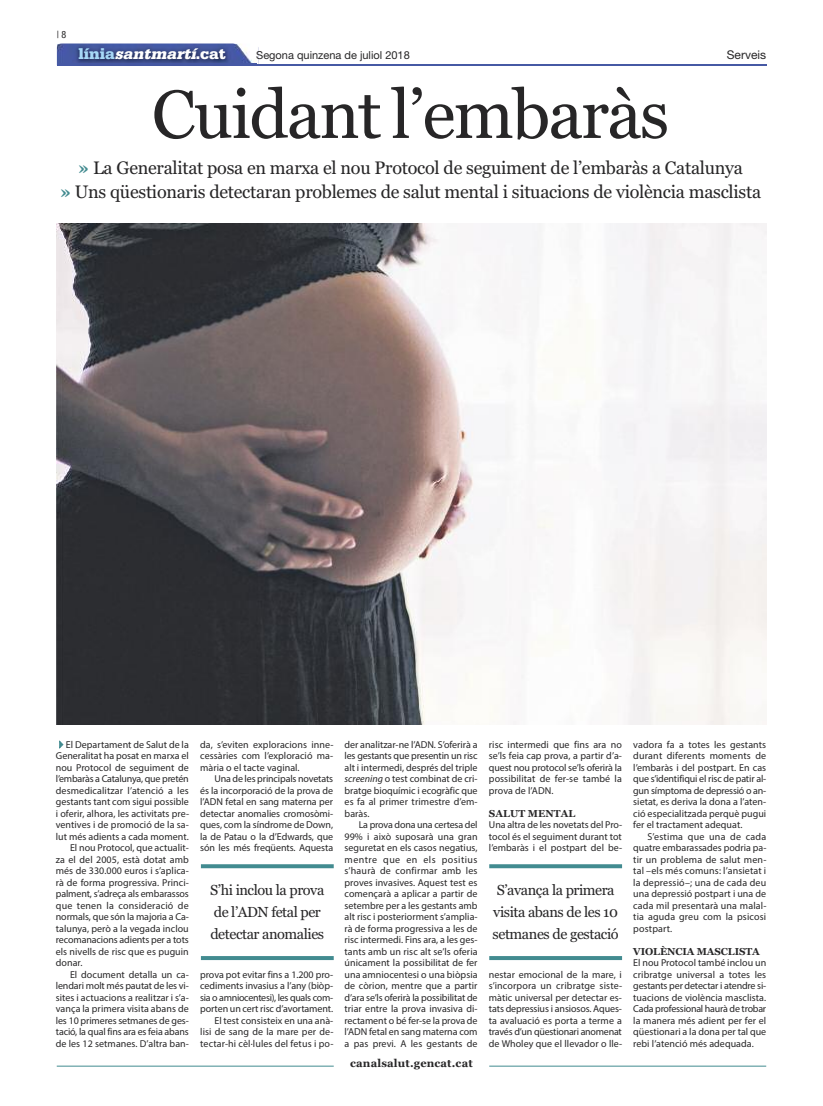
<style>
.page{position:relative;width:823px;height:1106px;background:#fff}
.page>*{position:absolute;margin:0;border:0;box-sizing:border-box;transform-origin:0 0}
.t1{font:68px "Georgia";letter-spacing:-.025em;color:#272627}
.t2{font:18px/24px "Georgia";letter-spacing:-.015em;color:#272627;text-align:center}
.t3{font:italic 900 16px "Serifa";color:#fff}
.t4{font:14.5px/22px "Georgia";letter-spacing:-.03em;color:#272627}
.t5{font:12px "Helvetica Neue";color:#272627}
.t6{font:11px "Helvetica Neue";color:#272627}
.t7{font:700 11px "Georgia";letter-spacing:.015em;color:#272627}
.t8{font:10px/11.5px "Myriad Pro";letter-spacing:.005em;color:#272627;text-align:justify}
.t9{font:10px "Myriad Pro";letter-spacing:-.015em;color:#272627}
.t10{font:10px "Myriad Pro";letter-spacing:-.02em;color:#272627}
.t11{font:700 10px "Georgia";letter-spacing:-.01em;color:#272627}
.t12{font:condensed 10px "Helvetica Neue";color:#272627}
.s1{font-style:normal;color:#a7d8f7}
.s2{font-style:normal}
.s3{font-weight:700;color:#428b90}
.s4{color:#428b90}
.s5{font-style:italic}
</style>
<div class="page">
<hr style="left:57px;top:64px;width:708px;height:1px;background:#4659a4">
<img style="left:56px;top:43px;width:200px;height:23px">
<img style="left:57px;top:44px;width:199px;height:21px">
<hr style="left:489px;top:956px;width:132px;height:4px;background:#428b90">
<svg style="left:489px;top:864px;width:132px;height:4px"></svg>
<img style="left:57px;top:224px;width:708px;height:501px">
<hr style="left:489px;top:1065px;width:276px;height:1px;background:#428b90">
<hr style="left:57px;top:1065px;width:276px;height:1px;background:#428b90">
<hr style="left:201px;top:956px;width:132px;height:4px;background:#428b90">
<svg style="left:201px;top:864px;width:132px;height:4px"></svg>
<p class="t12" style="left:57px;top:31px;width:11px">|8</p>
<h3 class="t3" style="left:78px;top:48px;width:149px"><span class="s1">línia</span>santmartí<span class="s2">.cat</span></h3>
<p class="t6" style="left:256px;top:48px;width:155px">Segona quinzena de juliol 2018</p>
<p class="t5" style="left:726px;top:48px;width:41px">Serveis</p>
<h1 class="t1" style="left:152px;top:75px;width:518px">Cuidant l’embaràs</h1>
<h2 class="t2" style="left:60px;top:156px;width:702px"><span class="s3">»</span> La Generalitat posa en marxa el nou Protocol de seguiment de l’embaràs a Catalunya<br><span class="s3">»</span> Uns qüestionaris detectaran problemes de salut mental i situacions de violència masclista</h2>
<p class="t8" style="left:56px;top:739px;width:134px"><span class="s4">✔</span>El Departament de Salut de la</p>
<p class="t8" style="left:56px;top:751px;width:134px">Generalitat ha posat en marxa el</p>
<p class="t8" style="left:56px;top:762px;width:134px">nou Protocol de seguiment de</p>
<p class="t10" style="left:56px;top:775px;width:134px">l’embaràs a Catalunya, que pretén</p>
<p class="t8" style="left:56px;top:785px;width:134px">desmedicalitzar l’atenció a les</p>
<p class="t8" style="left:56px;top:797px;width:134px">gestants tant com sigui possible</p>
<p class="t8" style="left:56px;top:808px;width:135px">i oferir, alhora, les activitats pre-</p>
<p class="t8" style="left:56px;top:820px;width:134px">ventives i de promoció de la sa-</p>
<p class="t8" style="left:56px;top:831px;width:134px">lut més adients a cada moment.</p>
<p class="t8" style="left:70px;top:843px;width:120px">El nou Protocol, que actualit-</p>
<p class="t8" style="left:56px;top:854px;width:134px">za el del 2005, està dotat amb</p>
<p class="t8" style="left:56px;top:866px;width:134px">més de 330.000 euros i s’aplica-</p>
<p class="t8" style="left:56px;top:877px;width:134px">rà de forma progressiva. Princi-</p>
<p class="t9" style="left:56px;top:890px;width:134px">palment, s’adreça als embarassos</p>
<p class="t8" style="left:56px;top:900px;width:134px">que tenen la consideració de</p>
<p class="t8" style="left:56px;top:912px;width:134px">normals, que són la majoria a Ca-</p>
<p class="t8" style="left:56px;top:923px;width:134px">talunya, però a la vegada inclou</p>
<p class="t9" style="left:56px;top:936px;width:134px">recomanacions adients per a tots</p>
<p class="t8" style="left:56px;top:946px;width:134px">els nivells de risc que es puguin</p>
<p class="t8" style="left:56px;top:958px;width:28px">donar.</p>
<p class="t8" style="left:70px;top:969px;width:120px">El document detalla un ca-</p>
<p class="t9" style="left:56px;top:982px;width:134px">lendari molt més pautat de les vi-</p>
<p class="t8" style="left:56px;top:992px;width:134px">sites i actuacions a realitzar i s’a-</p>
<p class="t8" style="left:56px;top:1004px;width:134px">vança la primera visita abans de</p>
<p class="t8" style="left:56px;top:1015px;width:134px">les 10 primeres setmanes de ges-</p>
<p class="t9" style="left:56px;top:1028px;width:134px">tació, la qual fins ara es feia abans</p>
<p class="t8" style="left:56px;top:1038px;width:134px">de les 12 setmanes. D’altra ban-</p>
<p class="t8" style="left:200px;top:739px;width:135px">da, s’eviten exploracions inne&shy;cessàries com l’exploració ma&shy;mària o el tacte vaginal.</p>
<p class="t8" style="left:200px;top:774px;width:134px;text-indent:14px">Una de les principals novetats és la incorporació de la prova de l’ADN fetal en sang materna per detectar anomalies cromosòmi&shy;ques, com la síndrome de Down, la de Patau o la d’Edwards, que són les més freqüents. Aquesta</p>
<h3 class="t4" style="left:210px;top:879px;width:116px">S’hi inclou la prova de l’ADN fetal per detectar anomalies</h3>
<p class="t8" style="left:200px;top:969px;width:135px;text-align:right">prova pot evitar fins a 1.200 pro&shy;cediments invasius a l’any (biòp&shy;sia o amniocentesi), les quals com&shy;porten un cert risc d’avortament.<br>El test consisteix en una anà-<br>lisi de sang de la mare per de&shy;tectar-hi cèl·lules del fetus i po-</p>
<p class="t8" style="left:344px;top:739px;width:134px">der analitzar-ne l’ADN. S’oferirà a les gestants que presentin un risc alt i intermedi, després del triple <span class="s5">screening</span> o test combinat de cri&shy;bratge bioquímic i ecogràfic que es fa al primer trimestre d’em&shy;baràs.</p>
<p class="t8" style="left:344px;top:820px;width:134px;text-indent:14px">La prova dona una certesa del 99% i això suposarà una gran seguretat en els casos negatius, mentre que en els positius s’haurà de confirmar amb les proves invasives. Aquest test es començarà a aplicar a partir de setembre per a les gestants amb alt risc i posteriorment s’amplia&shy;rà de forma progressiva a les de risc intermedi. Fins ara, a les ges&shy;tants amb un risc alt se’ls oferia únicament la possibilitat de fer una amniocentesi o una biòpsia de còrion, mentre que a partir d’ara se’ls oferirà la possibilitat de triar entre la prova invasiva di&shy;rectament o bé fer-se la prova de l’ADN fetal en sang materna com a pas previ. A les gestants de</p>
<p class="t7" style="left:350px;top:1057px;width:124px">canalsalut.gencat.cat</p>
<p class="t8" style="left:488px;top:739px;width:134px">risc intermedi que fins ara no se’ls feia cap prova, a partir d’a&shy;quest nou protocol se’ls oferirà la possibilitat de fer-se també la prova de l’ADN.</p>
<p class="t11" style="left:488px;top:807px;width:88px">SALUT MENTAL</p>
<p class="t8" style="left:488px;top:820px;width:135px">Una altra de les novetats del Pro&shy;tocol és el seguiment durant tot l’embaràs i el postpart del be-</p>
<h3 class="t4" style="left:492px;top:879px;width:127px">S’avança la primera visita abans de les 10 setmanes de gestació</h3>
<p class="t8" style="left:488px;top:969px;width:135px">nestar emocional de la mare, i s’incorpora un cribratge siste&shy;màtic universal per detectar es&shy;tats depressius i ansiosos. Aques&shy;ta avaluació es porta a terme a través d’un qüestionari anomenat de Wholey que el llevador o lle-</p>
<p class="t8" style="left:633px;top:739px;width:134px">vadora fa a totes les gestants durant diferents moments de l’embaràs i del postpart. En cas que s’identifiqui el risc de patir al&shy;gun símptoma de depressió o an&shy;sietat, es deriva la dona a l’aten&shy;ció especialitzada perquè pugui fer el tractament adequat.</p>
<p class="t8" style="left:633px;top:831px;width:134px;text-indent:14px">S’estima que una de cada quatre embarassades podria pa&shy;tir un problema de salut men&shy;tal –els més comuns: l’ansietat i la depressió–; una de cada deu una depressió postpart i una de cada mil presentarà una malal&shy;tia aguda greu com la psicosi postpart.</p>
<p class="t11" style="left:633px;top:945px;width:128px">VIOLÈNCIA MASCLISTA</p>
<p class="t8" style="left:633px;top:958px;width:134px">El nou Protocol també inclou un cribratge universal a totes les gestants per detectar i atendre si&shy;tuacions de violència masclista.<br>Cada professional haurà de trobar la manera més adient per fer el qüestionari a la dona per tal que rebi l’atenció més adequada.</p>
</div>
